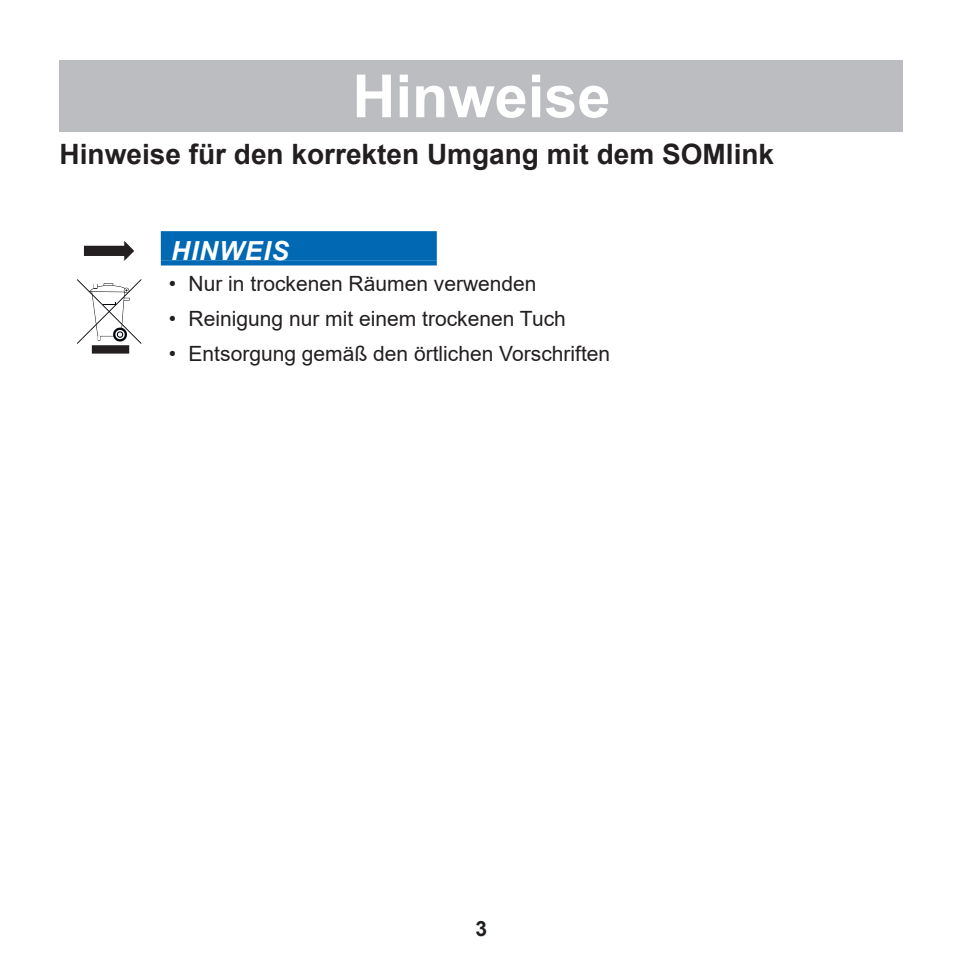
<style>
.page{position:relative;width:963px;height:963px;background:#fff}
.page>*{position:absolute;margin:0;border:0;box-sizing:border-box;transform-origin:0 0}
.t1{font:700 59.5px "Arial";color:#fff}
.t2{font:700 28px "Arial";color:#231f20}
.t3{font:italic 700 26.25px "Arial";letter-spacing:.035em;color:#fff}
.t4{font:21px "Arial";color:#231f20}
.t5{font:700 21px "Arial";color:#231f20}
</style>
<div class="page">
<svg style="left:83px;top:241px;width:51px;height:20px"></svg>
<div style="left:161px;top:231px;width:276px;height:29px;background:#0168b3"></div>
<div style="left:161px;top:260px;width:276px;height:5px;background:#0168b3"></div>
<svg style="left:77px;top:279px;width:64px;height:64px"></svg>
<div style="left:92px;top:345px;width:37px;height:8px;background:#231f20;border:2px solid #231f20"></div>
<div style="left:60px;top:60px;width:843px;height:71px;background:#bcbdc0"></div>
<h1 class="t1" style="left:322px;top:54px;width:319px">Überschrift</h1>
<h2 class="t2" style="left:60px;top:135px;width:716px">Hinweise für den korrekten Umgang mit dem SOMlink</h2>
<h1 class="t1" style="left:352px;top:54px;width:259px">Hinweise</h1>
<p class="t3" style="left:171px;top:233px;width:119px">HINWEIS</p>
<p class="t4" style="left:169px;top:269px;width:369px">• Nur in trockenen Räumen verwenden</p>
<p class="t4" style="left:169px;top:304px;width:398px">• Reinigung nur mit einem trockenen Tuch</p>
<p class="t4" style="left:169px;top:339px;width:443px">• Entsorgung gemäß den örtlichen Vorschriften</p>
<p class="t5" style="left:475px;top:913px;width:13px">3</p>
</div>
